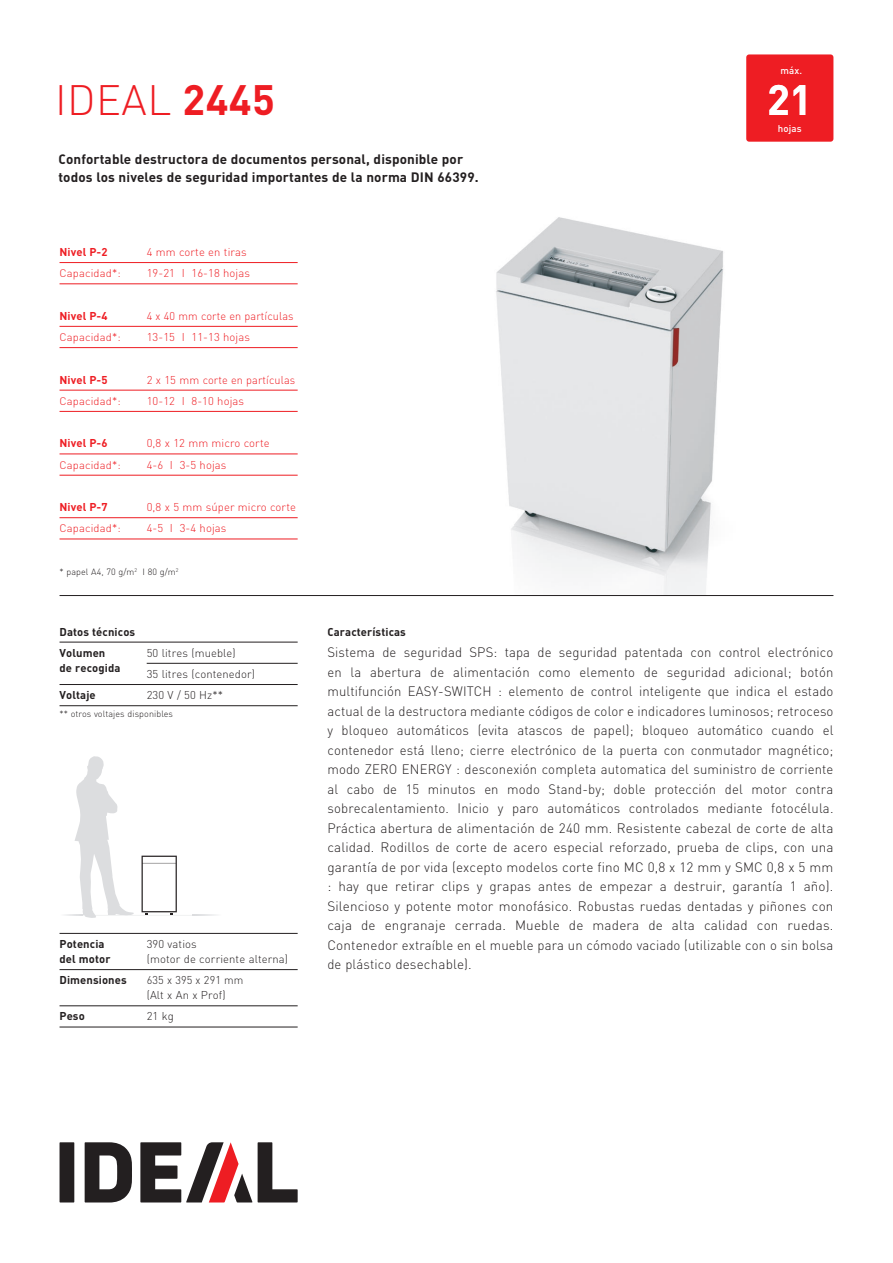
<style>
.page{position:relative;width:893px;height:1263px;background:#fff}
.page>*{position:absolute;margin:0;border:0;box-sizing:border-box;transform-origin:0 0}
.t1{font:300 42px "DIN";letter-spacing:.01em;color:#ee1d23}
.t2{font:700 42px "DIN";color:#fff}
.t3{font:300 13.5px/19.5px "DIN";letter-spacing:.01em;color:#231f20;text-align:justify}
.t4{font:700 13.5px/18px "DIN";letter-spacing:.01em;color:#231f20}
.t5{font:300 11.25px "DIN";letter-spacing:.01em;color:#ee1d23}
.t6{font:300 11.25px/15px "DIN";letter-spacing:.01em;color:#231f20}
.t7{font:700 11.25px/21.1px "DIN";letter-spacing:.01em;color:#231f20}
.t8{font:700 11.25px "DIN";letter-spacing:.01em;color:#ee1d23}
.t9{font:300 10.95px "DIN";letter-spacing:.01em;color:#ee1d23}
.t10{font:500 9.75px "DIN";letter-spacing:.01em;color:#fff}
.t11{font:300 9px "DIN";letter-spacing:.01em;color:#231f20}
.s1{font-weight:700}
.s2{font-size:11.25px}
</style>
<div class="page">
<div style="left:60px;top:1142px;width:14px;height:60px;background:#231f20"></div>
<svg style="left:258px;top:1142px;width:40px;height:60px"></svg>
<svg style="left:85px;top:1142px;width:47px;height:60px"></svg>
<svg style="left:140px;top:1142px;width:112px;height:60px"></svg>
<img style="left:496px;top:217px;width:228px;height:378px">
<hr style="left:60px;top:595px;width:773px;height:1px;background:#231f20">
<svg style="left:192px;top:915px;width:24px;height:1px"></svg>
<svg style="left:65px;top:756px;width:127px;height:162px"></svg>
<div style="left:746px;top:54px;width:87px;height:88px;background:#ee1d23;border-radius:3px"></div>
<hr style="left:60px;top:642px;width:238px;height:1px;background:#231f20">
<hr style="left:147px;top:663px;width:151px;height:1px;background:#231f20">
<hr style="left:60px;top:684px;width:238px;height:1px;background:#231f20">
<hr style="left:60px;top:705px;width:238px;height:1px;background:#231f20">
<hr style="left:60px;top:262px;width:238px;height:1px;background:#ee1d23">
<hr style="left:60px;top:284px;width:238px;height:1px;background:#ee1d23">
<hr style="left:60px;top:326px;width:238px;height:1px;background:#ee1d23">
<hr style="left:60px;top:347px;width:238px;height:1px;background:#ee1d23">
<hr style="left:60px;top:390px;width:238px;height:1px;background:#ee1d23">
<hr style="left:60px;top:411px;width:238px;height:1px;background:#ee1d23">
<hr style="left:60px;top:454px;width:238px;height:1px;background:#ee1d23">
<hr style="left:60px;top:475px;width:238px;height:1px;background:#ee1d23">
<hr style="left:60px;top:517px;width:238px;height:1px;background:#ee1d23">
<hr style="left:60px;top:539px;width:238px;height:1px;background:#ee1d23">
<hr style="left:60px;top:933px;width:238px;height:1px;background:#231f20">
<hr style="left:60px;top:969px;width:238px;height:1px;background:#231f20">
<hr style="left:60px;top:1005px;width:238px;height:1px;background:#231f20">
<hr style="left:60px;top:1027px;width:238px;height:1px;background:#231f20">
<h1 class="t1" style="left:55px;top:74px;width:221px">IDEAL <span class="s1">2445</span></h1>
<p class="t4" style="left:58px;top:150px;width:422px">Confortable destructora de documentos personal, disponible por todos los niveles de seguridad importantes de la norma DIN 66399.</p>
<p class="t8" style="left:60px;top:245px;width:50px">Nivel P-2</p>
<p class="t5" style="left:147px;top:245px;width:102px">4 mm corte en tiras</p>
<p class="t9" style="left:60px;top:267px;width:63px">Capacidad<span class="s2">*:</span></p>
<p class="t5" style="left:147px;top:266px;width:105px">19-21 I 16-18 hojas</p>
<p class="t8" style="left:60px;top:308px;width:50px">Nivel P-4</p>
<p class="t5" style="left:147px;top:309px;width:148px">4 x 40 mm corte en partículas</p>
<p class="t9" style="left:60px;top:330px;width:63px">Capacidad<span class="s2">*:</span></p>
<p class="t5" style="left:147px;top:330px;width:105px">13-15 I 11-13 hojas</p>
<p class="t8" style="left:60px;top:372px;width:50px">Nivel P-5</p>
<p class="t5" style="left:147px;top:373px;width:150px">2 x 15 mm corte en partículas</p>
<p class="t9" style="left:60px;top:394px;width:63px">Capacidad<span class="s2">*</span>:</p>
<p class="t5" style="left:147px;top:394px;width:99px">10-12 I 8-10 hojas</p>
<p class="t8" style="left:60px;top:436px;width:50px">Nivel P-6</p>
<p class="t5" style="left:147px;top:436px;width:124px">0,8 x 12 mm micro corte</p>
<p class="t9" style="left:60px;top:458px;width:63px">Capacidad<span class="s2">*</span>:</p>
<p class="t5" style="left:147px;top:458px;width:81px">4-6 I 3-5 hojas</p>
<p class="t8" style="left:60px;top:500px;width:50px">Nivel P-7</p>
<p class="t5" style="left:147px;top:500px;width:151px">0,8 x 5 mm súper micro corte</p>
<p class="t9" style="left:60px;top:522px;width:63px">Capacidad<span class="s2">*</span>:</p>
<p class="t5" style="left:147px;top:521px;width:81px">4-5 I 3-4 hojas</p>
<p class="t11" style="left:60px;top:567px;width:121px">* papel A4, 70 g/m<sup>2</sup> I 80 g/m<sup>2</sup></p>
<p class="t10" style="left:780px;top:65px;width:23px">máx.</p>
<h1 class="t2" style="left:767px;top:72px;width:47px">21</h1>
<p class="t10" style="left:778px;top:122px;width:25px">hojas</p>
<p class="t7" style="left:60px;top:620px;width:77px">Datos técnicos<br>Volumen</p>
<p class="t6" style="left:147px;top:645px;width:91px">50 litres (mueble)</p>
<p class="t7" style="left:60px;top:657px;width:62px">de recogida</p>
<p class="t6" style="left:147px;top:666px;width:110px">35 litres (contenedor)</p>
<p class="t7" style="left:60px;top:684px;width:38px">Voltaje</p>
<p class="t6" style="left:147px;top:687px;width:78px">230 V / 50 Hz**</p>
<p class="t11" style="left:60px;top:709px;width:115px">** otros voltajes disponibles</p>
<p class="t7" style="left:60px;top:933px;width:47px">Potencia</p>
<p class="t6" style="left:147px;top:936px;width:52px">390 vatios</p>
<p class="t7" style="left:60px;top:948px;width:53px">del motor</p>
<p class="t6" style="left:147px;top:951px;width:143px">(motor de corriente alterna)</p>
<p class="t7" style="left:60px;top:969px;width:69px">Dimensiones</p>
<p class="t6" style="left:147px;top:972px;width:98px">635 x 395 x 291 mm (Alt x An x Prof)</p>
<p class="t7" style="left:60px;top:1005px;width:27px">Peso</p>
<p class="t6" style="left:147px;top:1009px;width:29px">21 kg</p>
<p class="t7" style="left:327px;top:620px;width:80px">Características</p>
<p class="t3" style="left:327px;top:642px;width:508px">Sistema de seguridad SPS: tapa de seguridad patentada con control electrónico en la abertura de alimentación como elemento de seguridad adicional; botón multifunción EASY-SWITCH : elemento de control inteligente que indica el estado actual de la destructora mediante códigos de color e indicadores luminosos; retroceso y bloqueo automáticos (evita atascos de papel); bloqueo automático cuando el contenedor está lleno; cierre electrónico de la puerta con conmutador magnético; modo ZERO ENERGY : desconexión completa automatica del suministro de corriente al cabo de 15 minutos en modo Stand-by; doble protección del motor contra sobrecalentamiento. Inicio y paro automáticos controlados mediante fotocélula.<br>Práctica abertura de alimentación de 240 mm. Resistente cabezal de corte de alta calidad. Rodillos de corte de acero especial reforzado, prueba de clips, con una garantía de por vida (excepto modelos corte fino MC 0,8 x 12 mm y SMC 0,8 x 5 mm : hay que retirar clips y grapas antes de empezar a destruir, garantía 1 año).<br>Silencioso y potente motor monofásico. Robustas ruedas dentadas y piñones con caja de engranaje cerrada. Mueble de madera de alta calidad con ruedas.<br>Contenedor extraíble en el mueble para un cómodo vaciado (utilizable con o sin bolsa de plástico desechable).</p>
</div>
